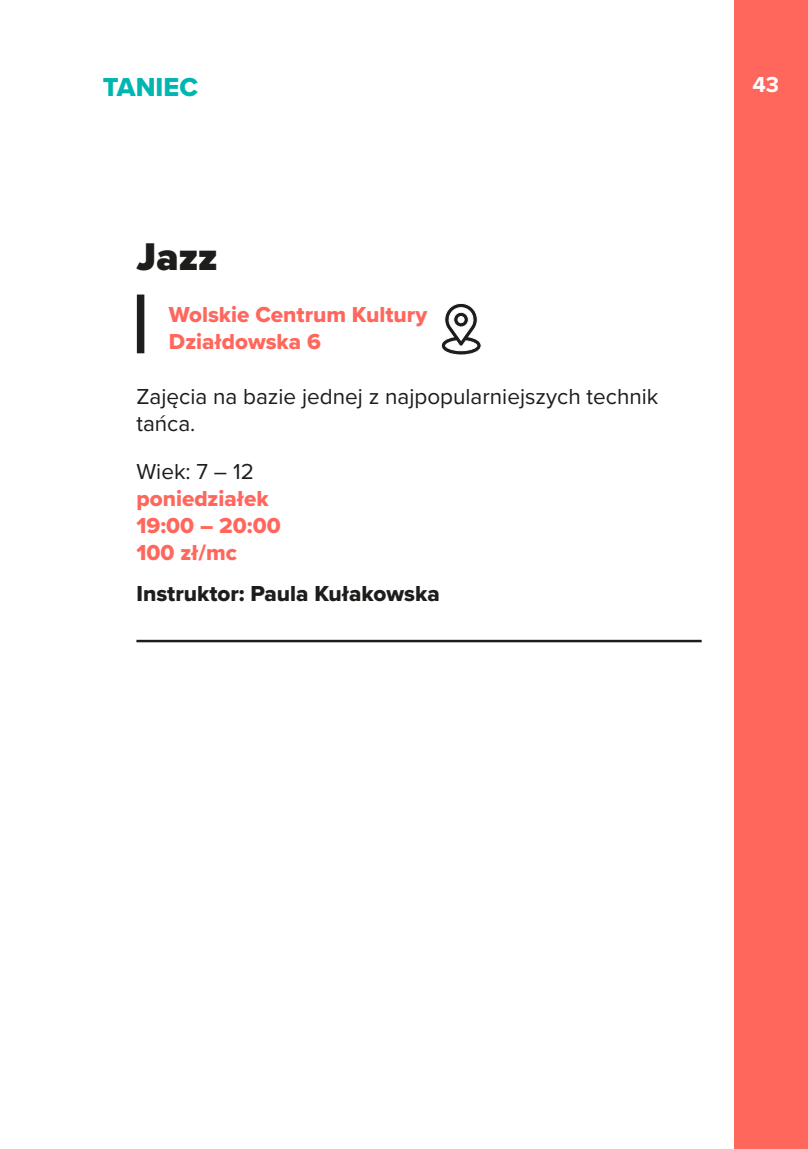
<style>
.page{position:relative;width:808px;height:1149px;background:#fff}
.page>*{position:absolute;margin:0;border:0;box-sizing:border-box;transform-origin:0 0}
.nazwa-zajec{font:900 40px "Proxima Nova";color:#1d1d1b}
.kategoria{font:27px "Proxima Nova Extrabld";color:#00b6b0}
.opis{font:22.5px/27px "Proxima Nova";color:#1d1d1b}
.instruktor{font:22.5px "Proxima Nova Extrabld";color:#1d1d1b}
.miejsce{font:22.5px "Proxima Nova Extrabld";color:#ff675d}
.dzien{font:22.5px "Proxima Nova Extrabld";color:#ff675d}
.ulica{font:22.5px "Proxima Nova Extrabld";color:#ff675d}
.godziny{font:22.5px "Proxima Nova Extrabld";color:#ff675d}
.koszty{font:22.5px "Proxima Nova Extrabld";color:#ff675d}
.t1{font:700 22.5px "Proxima Nova";color:#fff}
</style>
<div class="page">
<div style="left:734px;top:0;width:74px;height:1148px;background:#ff675d"></div>
<hr style="left:136px;top:639px;width:566px;height:3px;background:#1d1d1b">
<div style="left:137px;top:294px;width:7px;height:59px;background:#1d1d1b"></div>
<svg style="left:441px;top:303px;width:41px;height:52px"></svg>
<p class="kategoria" style="left:103px;top:67px;width:97px">TANIEC</p>
<p class="nazwa-zajec" style="left:136px;top:227px;width:83px">Jazz</p>
<p class="miejsce" style="left:169px;top:297px;width:260px">Wolskie Centrum Kultury</p>
<p class="ulica" style="left:169px;top:324px;width:153px">Działdowska 6</p>
<p class="opis" style="left:136px;top:381px;width:523px">Zajęcia na bazie jednej z najpopularniejszych technik tańca.</p>
<p class="opis" style="left:136px;top:456px;width:119px">Wiek: 7 – 12</p>
<p class="dzien" style="left:136px;top:481px;width:134px">poniedziałek</p>
<p class="godziny" style="left:136px;top:508px;width:146px">19:00 – 20:00</p>
<p class="koszty" style="left:136px;top:535px;width:102px">100 zł/mc</p>
<p class="instruktor" style="left:136px;top:576px;width:305px">Instruktor: Paula Kułakowska</p>
<p class="t1" style="left:752px;top:68px;width:28px">43</p>
</div>
